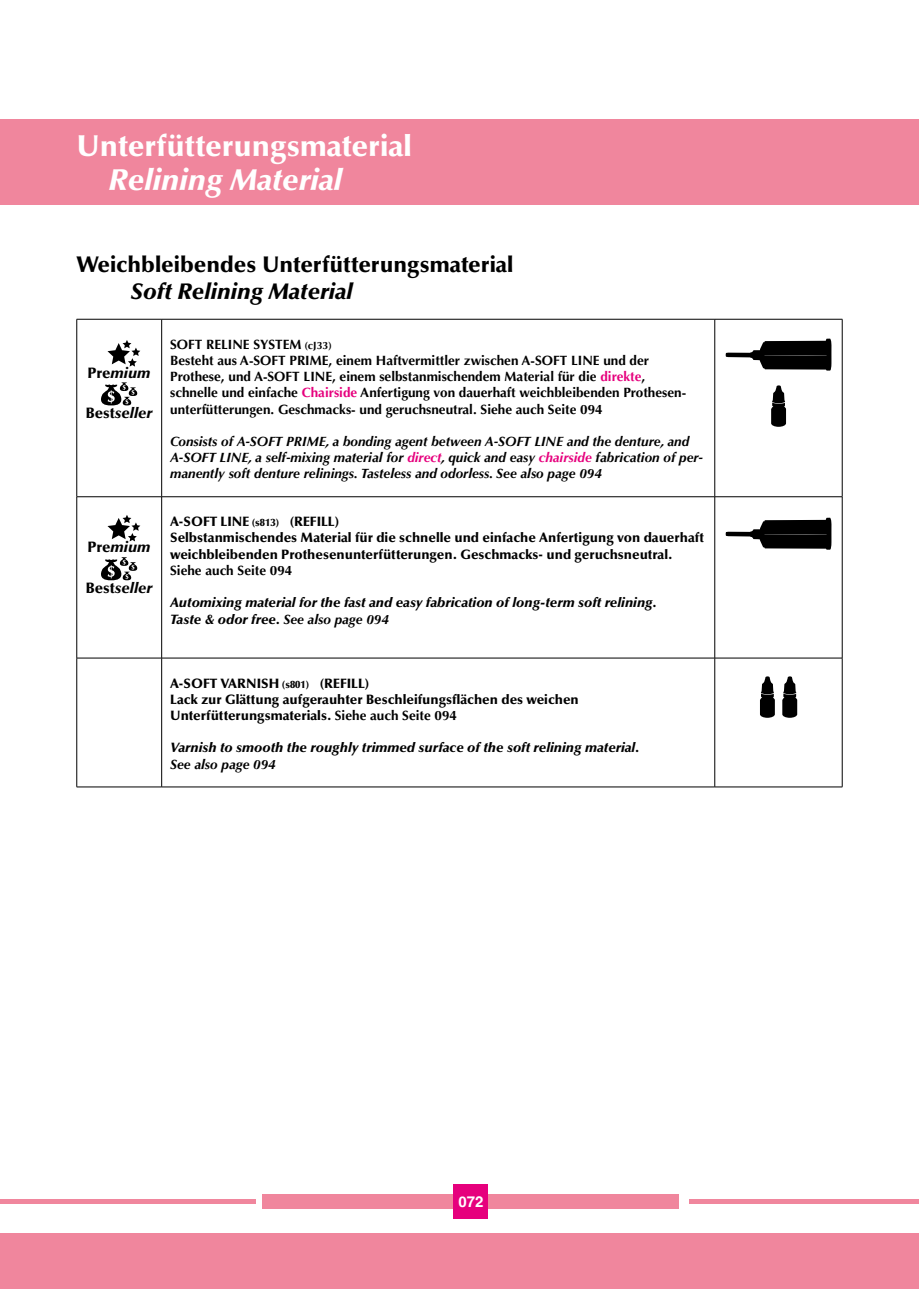
<style>
.page{position:relative;width:919px;height:1289px;background:#fff}
.page>*{position:absolute;margin:0;border:0;box-sizing:border-box;transform-origin:0 0}
.t1{font:900 30px "Optima LT Std";color:#fff}
.t2{font:italic 900 30px "Optima LT Std";color:#fff}
.t3{font:900 22.5px "Optima LT Std";color:#000}
.t4{font:italic 900 22.5px "Optima LT Std";color:#000}
.t5{font:italic 900 15px "Optima LT Std";color:#000}
.t6{font:700 15px "Helvetica";color:#fff}
.t7{font:700 13.5px/16.2px "Optima LT Std";color:#000}
.t8{font:900 13.5px/16.2px "Optima LT Std";color:#000}
.t9{font:italic 700 13.5px/16.2px "Optima LT Std";color:#000}
.t10{font:italic 900 13.5px/16.2px "Optima LT Std";color:#000}
.s1{font-style:normal}
.s2{font-size:10.5px}
.s3{color:#e6007d}
.s4{font-weight:700}
</style>
<div class="page">
<div style="left:0;top:119px;width:918px;height:85px;background:#f0869d"></div>
<div style="left:0;top:1233px;width:918px;height:55px;background:#f0869d"></div>
<hr style="left:0;top:1199px;width:255px;height:4px;background:#f0869d">
<hr style="left:689px;top:1199px;width:229px;height:4px;background:#f0869d">
<div style="left:263px;top:1194px;width:416px;height:15px;background:#f0869d"></div>
<hr style="left:77px;top:319px;width:85px;height:1px;background:#000">
<hr style="left:162px;top:319px;width:552px;height:1px;background:#000">
<hr style="left:161px;top:319px;width:1px;height:177px;background:#000">
<hr style="left:714px;top:319px;width:128px;height:1px;background:#000">
<hr style="left:77px;top:496px;width:85px;height:1px;background:#000">
<hr style="left:162px;top:496px;width:552px;height:1px;background:#000">
<hr style="left:161px;top:497px;width:1px;height:161px;background:#000">
<hr style="left:714px;top:496px;width:128px;height:1px;background:#000">
<hr style="left:77px;top:657px;width:85px;height:1px;background:#000">
<hr style="left:162px;top:657px;width:552px;height:1px;background:#000">
<hr style="left:161px;top:658px;width:1px;height:128px;background:#000">
<hr style="left:714px;top:657px;width:128px;height:1px;background:#000">
<hr style="left:77px;top:786px;width:85px;height:1px;background:#000">
<hr style="left:162px;top:786px;width:552px;height:1px;background:#000">
<hr style="left:714px;top:786px;width:128px;height:1px;background:#000">
<hr style="left:76px;top:319px;width:1px;height:177px;background:#000">
<hr style="left:714px;top:319px;width:1px;height:177px;background:#000">
<hr style="left:841px;top:319px;width:1px;height:177px;background:#000">
<hr style="left:76px;top:497px;width:1px;height:161px;background:#000">
<hr style="left:714px;top:497px;width:1px;height:161px;background:#000">
<hr style="left:841px;top:497px;width:1px;height:161px;background:#000">
<hr style="left:76px;top:658px;width:1px;height:128px;background:#000">
<hr style="left:714px;top:658px;width:1px;height:128px;background:#000">
<hr style="left:841px;top:658px;width:1px;height:128px;background:#000">
<svg style="left:107px;top:340px;width:33px;height:26px"></svg>
<svg style="left:101px;top:382px;width:37px;height:24px"></svg>
<svg style="left:107px;top:515px;width:33px;height:26px"></svg>
<svg style="left:101px;top:557px;width:37px;height:23px"></svg>
<svg style="left:771px;top:385px;width:15px;height:42px"></svg>
<svg style="left:760px;top:676px;width:14px;height:41px"></svg>
<svg style="left:782px;top:676px;width:15px;height:41px"></svg>
<svg style="left:725px;top:338px;width:106px;height:32px"></svg>
<svg style="left:725px;top:517px;width:106px;height:32px"></svg>
<div style="left:454px;top:1184px;width:34px;height:34px;background:#e6007d"></div>
<h1 class="t1" style="left:77px;top:128px;width:337px">Unterfütterungsmaterial</h1>
<h1 class="t2" style="left:108px;top:161px;width:235px">Relining Material</h1>
<h2 class="t3" style="left:77px;top:251px;width:438px">Weichbleibendes Unterfütterungsmaterial</h2>
<h2 class="t4" style="left:131px;top:278px;width:223px">Soft Relining Material</h2>
<p class="t5" style="left:88px;top:363px;width:64px"><span class="s1">Pre</span>mium</p>
<p class="t5" style="left:86px;top:404px;width:68px"><span class="s1">Best</span>seller</p>
<p class="t5" style="left:88px;top:538px;width:64px"><span class="s1">Pre</span>mium</p>
<p class="t5" style="left:86px;top:579px;width:68px"><span class="s1">Best</span>seller</p>
<p class="t7" style="left:170px;top:336px;width:517px">SOFT RELINE SYSTEM <span class="s2">(cJ33)<br></span>Besteht aus A-SOFT PRIME, einem Haftvermittler zwischen A-SOFT LINE und der Prothese, und A-SOFT LINE, einem selbstanmischendem Material für die <span class="s3">direkte</span>, schnelle und einfache <span class="s3">Chairside</span> Anfertigung von dauerhaft weichbleibenden Prothesen&shy;unterfütterungen. Geschmacks- und geruchsneutral. Siehe auch Seite 094</p>
<p class="t9" style="left:170px;top:433px;width:534px">Consists of A-SOFT PRIME, a bonding agent between A-SOFT LINE and the denture, and<br>A-SOFT LINE, a self-mixing material for <span class="s3">direct</span>, quick and easy <span class="s3">chairside</span> fabrication of per&shy;manently soft denture relinings. Tasteless and odorless. See also page 094</p>
<p class="t8" style="left:170px;top:513px;width:535px">A-SOFT LINE <span class="s2">(s813)</span> (REFILL)<br>Selbstanmischendes Material für die schnelle und einfache Anfertigung von dauerhaft weichbleibenden Prothesenunterfütterungen. Geschmacks- und geruchsneutral.</p>
<p class="t7" style="left:170px;top:562px;width:124px">Siehe auch Seite 094</p>
<p class="t10" style="left:170px;top:594px;width:488px">Automixing material for the fast and easy fabrication of long-term soft relining.<br>Taste &amp; odor free. <span class="s4">See also page 094</span></p>
<p class="t8" style="left:170px;top:675px;width:410px">A-SOFT VARNISH <span class="s2">(s801)</span> (REFILL)<br>Lack zur Glättung aufgerauhter Beschleifungsflächen des weichen<br>Unterfütterungsmaterials. <span class="s4">Siehe auch Seite 094</span></p>
<p class="t10" style="left:170px;top:739px;width:471px">Varnish to smooth the roughly trimmed surface of the soft relining material.</p>
<p class="t9" style="left:170px;top:756px;width:107px">See also page 094</p>
<p class="t6" style="left:458px;top:1192px;width:27px">072</p>
</div>
